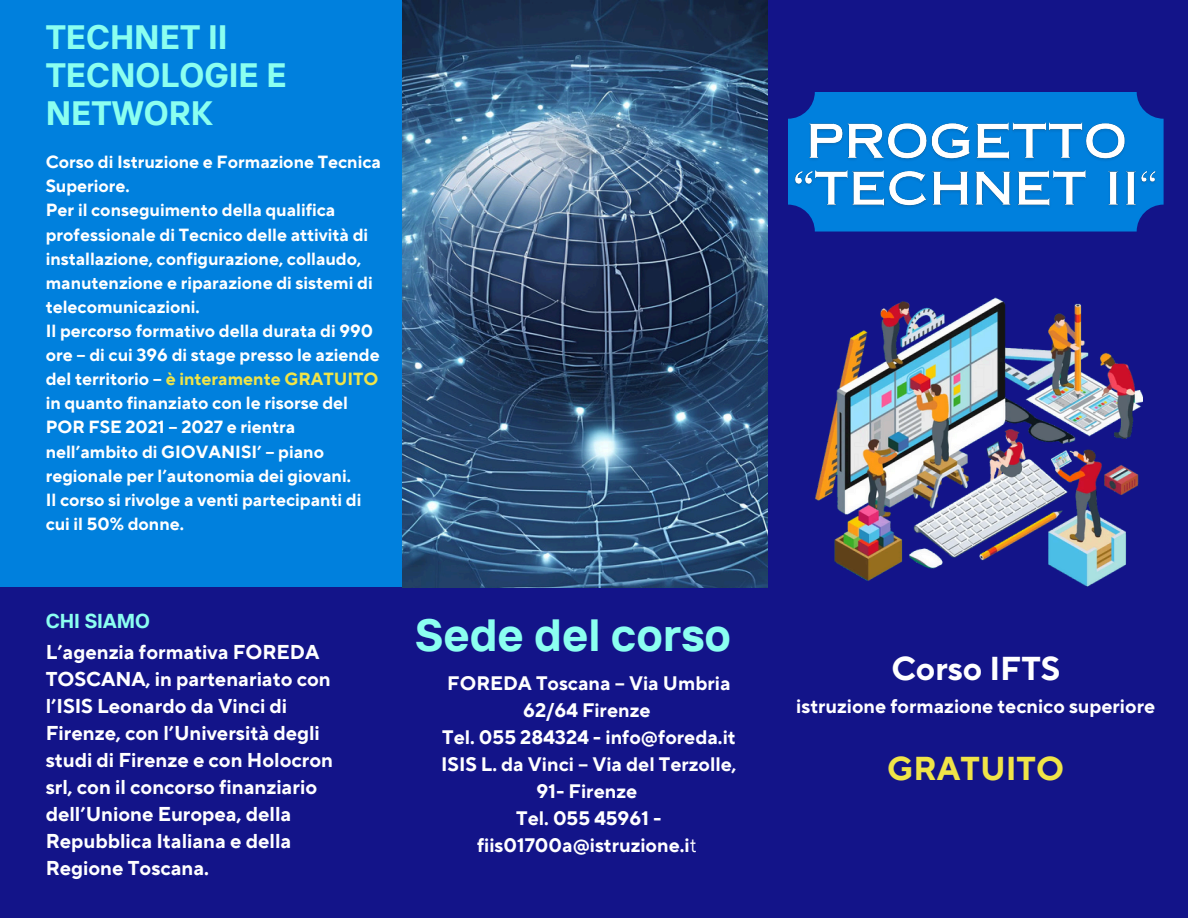
<style>
.page{position:relative;width:1188px;height:918px;background:#131489}
.page>*{position:absolute;margin:0;border:0;box-sizing:border-box;transform-origin:0 0}
.t1{font:700 45px "TT Interphases";color:#8bfff0}
.t2{font:700 33.75px/38.2px "TT Interphases";color:#8bfff0}
.t3{font:700 33px "TT Norms Pro";color:#fff}
.t4{font:700 33px "TT Norms Pro";color:#f0e448}
.t5{font:700 20.1px "TT Interphases";color:#8bfff0}
.t6{font:700 19.95px/27px "TT Norms Pro";color:#fff}
.t7{font:700 19.5px/27px "TT Norms Pro";color:#fff;text-align:center}
.t8{font:700 17.55px/24.2px "TT Norms Pro";color:#fff}
.s1{color:#f0e448}
.s2{font-weight:400}
</style>
<div class="page">
<div style="left:0;top:0;width:403px;height:587px;background:#0080dd"></div>
<img style="left:403px;top:0;width:364px;height:587px">
<img style="left:815px;top:297px;width:328px;height:290px">
<div style="left:788px;top:92px;width:375px;height:140px;background:#0080dd;border-radius:27px"></div>
<img style="left:790px;top:122px;width:372px;height:95px">
<p class="t2" style="left:46px;top:17px;width:243px">TECHNET II<br>TECNOLOGIE E<br>NETWORK</p>
<h5 class="t8" style="left:46px;top:151px;width:337px">Corso di Istruzione e Formazione Tecnica<br>Superiore.</h5>
<h2 class="t8" style="left:46px;top:199px;width:328px">Per il conseguimento della qualifica professionale di Tecnico delle attività di installazione, configurazione, collaudo, manutenzione e riparazione di sistemi di telecomunicazioni.</h2>
<h6 class="t8" style="left:46px;top:319px;width:336px">Il percorso formativo della durata di 990 ore – di cui 396 di stage presso le aziende del territorio – <span class="s1">è interamente GRATUITO </span>in quanto finanziato con le risorse del POR FSE 2021 – 2027 e rientra nell’ambito di GIOVANISI’ – piano regionale per l’autonomia dei giovani.</h6>
<p class="t8" style="left:46px;top:488px;width:317px">Il corso si rivolge a venti partecipanti di cui il 50% donne.</p>
<h4 class="t5" style="left:46px;top:608px;width:106px">CHI SIAMO</h4>
<h3 class="t6" style="left:46px;top:639px;width:289px">L’agenzia formativa FOREDA<br>TOSCANA, in partenariato con l’ISIS Leonardo da Vinci di<br>Firenze, con l’Università degli studi di Firenze e con Holocron srl, con il concorso finanziario dell’Unione Europea, della<br>Repubblica Italiana e della<br>Regione Toscana.</h3>
<p class="t1" style="left:415px;top:606px;width:317px">Sede del corso</p>
<p class="t7" style="left:441px;top:670px;width:297px">FOREDA Toscana – Via Umbria<br>62/64 Firenze<br>Tel. 055 284324 - info@foreda.it<br>ISIS L. da Vinci – Via del Terzolle,<br>91- Firenze<br>Tel. 055 45961 - fiis01700a@istruzione.i<span class="s2">t</span></p>
<h5 class="t3" style="left:891px;top:649px;width:170px">Corso IFTS</h5>
<h5 class="t7" style="left:796px;top:693px;width:360px">istruzione formazione tecnico superiore</h5>
<h3 class="t4" style="left:887px;top:749px;width:178px">GRATUITO</h3>
</div>
